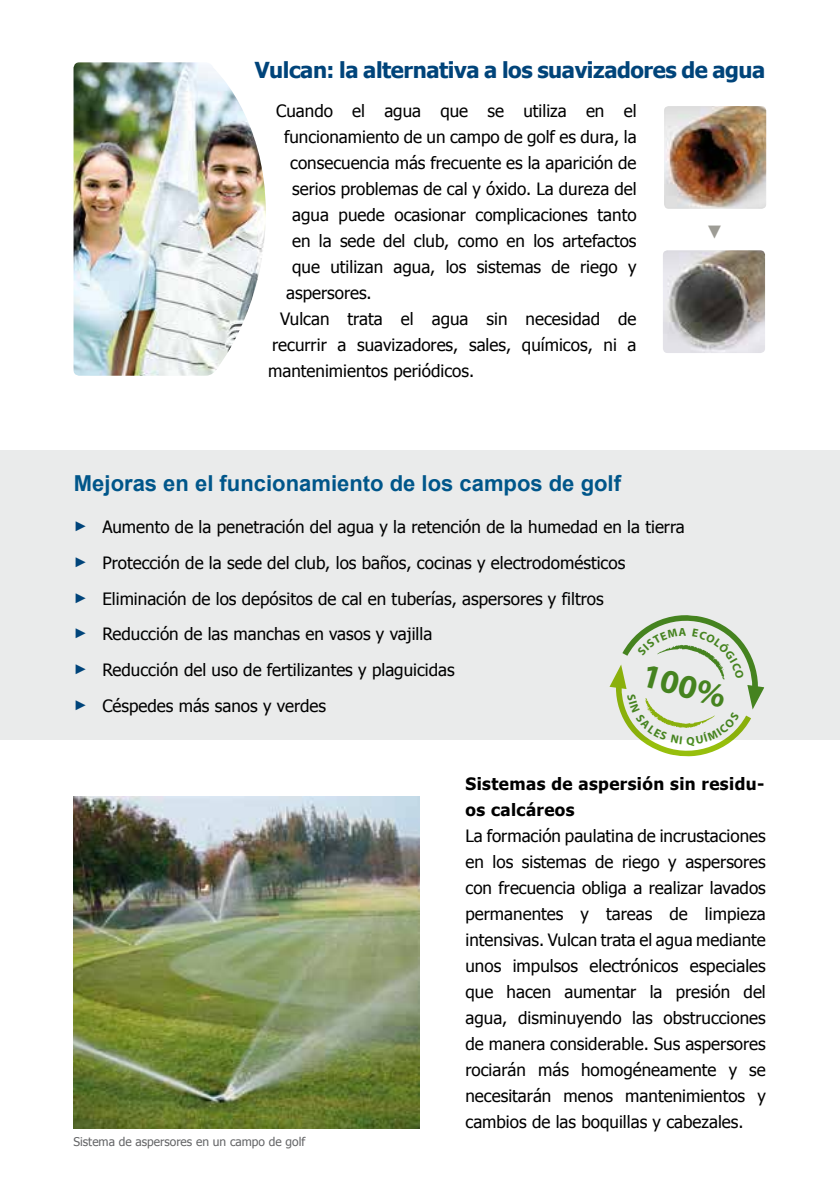
<style>
.page{position:relative;width:840px;height:1191px;background:#fff}
.page>*{position:absolute;margin:0;border:0;box-sizing:border-box;transform-origin:0 0}
.t1{font:700 33.8px "Myriad Pro";color:#4c8f22}
.t2{font:700 22px "Arial";color:#00568a}
.t3{font:700 22px "Tahoma";letter-spacing:-.02em;color:#00447a}
.t4{font:700 18px "Arial";color:#9d9c95}
.t5{font:17px/26px "Tahoma";color:#000}
.t6{font:700 17px/26px "Tahoma";letter-spacing:.025em;color:#000}
.t7{font:12px "Tahoma";color:#646567}
.s1{font-family:"Arial";font-weight:700;font-size:14px;color:#00447a}
</style>
<div class="page">
<div style="left:0;top:451px;width:839px;height:289px;background:#eaebeb"></div>
<img style="left:663px;top:250px;width:101px;height:103px">
<img style="left:664px;top:106px;width:101px;height:103px">
<img style="left:73px;top:62px;width:193px;height:314px">
<img style="left:73px;top:797px;width:346px;height:331px">
<svg style="left:609px;top:615px;width:155px;height:142px"></svg>
<p class="t3" style="left:255px;top:54px;width:512px">Vulcan: la alternativa a los suavizadores de agua</p>
<p class="t5" style="left:276px;top:97px;width:361px">Cuando el agua que se utiliza en el</p>
<p class="t5" style="left:284px;top:123px;width:354px">funcionamiento de un campo de golf es dura, la</p>
<p class="t5" style="left:290px;top:149px;width:348px">consecuencia más frecuente es la aparición de</p>
<p class="t5" style="left:292px;top:174px;width:346px">serios problemas de cal y óxido. La dureza del</p>
<p class="t5" style="left:292px;top:200px;width:345px">agua puede ocasionar complicaciones tanto</p>
<p class="t5" style="left:292px;top:226px;width:345px">en la sede del club, como en los artefactos</p>
<p class="t5" style="left:292px;top:252px;width:345px">que utilizan agua, los sistemas de riego y</p>
<p class="t5" style="left:286px;top:278px;width:87px">aspersores.</p>
<p class="t5" style="left:280px;top:304px;width:358px">Vulcan trata el agua sin necesidad de</p>
<p class="t5" style="left:272px;top:330px;width:366px">recurrir a suavizadores, sales, químicos, ni a</p>
<p class="t5" style="left:268px;top:356px;width:207px">mantenimientos periódicos.</p>
<p class="t4" style="left:726px;top:223px;width:20px;rotate:90deg">►</p>
<p class="t2" style="left:74px;top:469px;width:548px">Mejoras en el funcionamiento de los campos de golf</p>
<p class="t5" style="left:74px;top:508px;width:612px;line-height:35.6px"><span class="s1">►</span> Aumento de la penetración del agua y la retención de la humedad en la tierra <span class="s1">►</span> Protección de la sede del club, los baños, cocinas y electrodomésticos<br><span class="s1">►</span> Eliminación de los depósitos de cal en tuberías, aspersores y filtros<br><span class="s1">►</span> Reducción de las manchas en vasos y vajilla<br><span class="s1">►</span> Reducción del uso de fertilizantes y plaguicidas<br><span class="s1">►</span> Céspedes más sanos y verdes</p>
<h1 class="t1" style="left:648px;top:652px;width:87px;rotate:16deg">100%</h1>
<p class="t7" style="left:73px;top:1134px;width:233px">Sistema de aspersores en un campo de golf</p>
<p class="t6" style="left:465px;top:770px;width:300px">Sistemas de aspersión sin residu&shy;os calcáreos</p>
<p class="t5" style="left:465px;top:822px;width:302px;text-align:justify">La formación paulatina de incrustaciones en los sistemas de riego y aspersores con frecuencia obliga a realizar lavados permanentes y tareas de limpieza intensivas. Vulcan trata el agua mediante unos impulsos electrónicos especiales que hacen aumentar la presión del agua, disminuyendo las obstrucciones de manera considerable. Sus aspersores rociarán más homogéneamente y se necesitarán menos mantenimientos y cambios de las boquillas y cabezales.</p>
</div>
